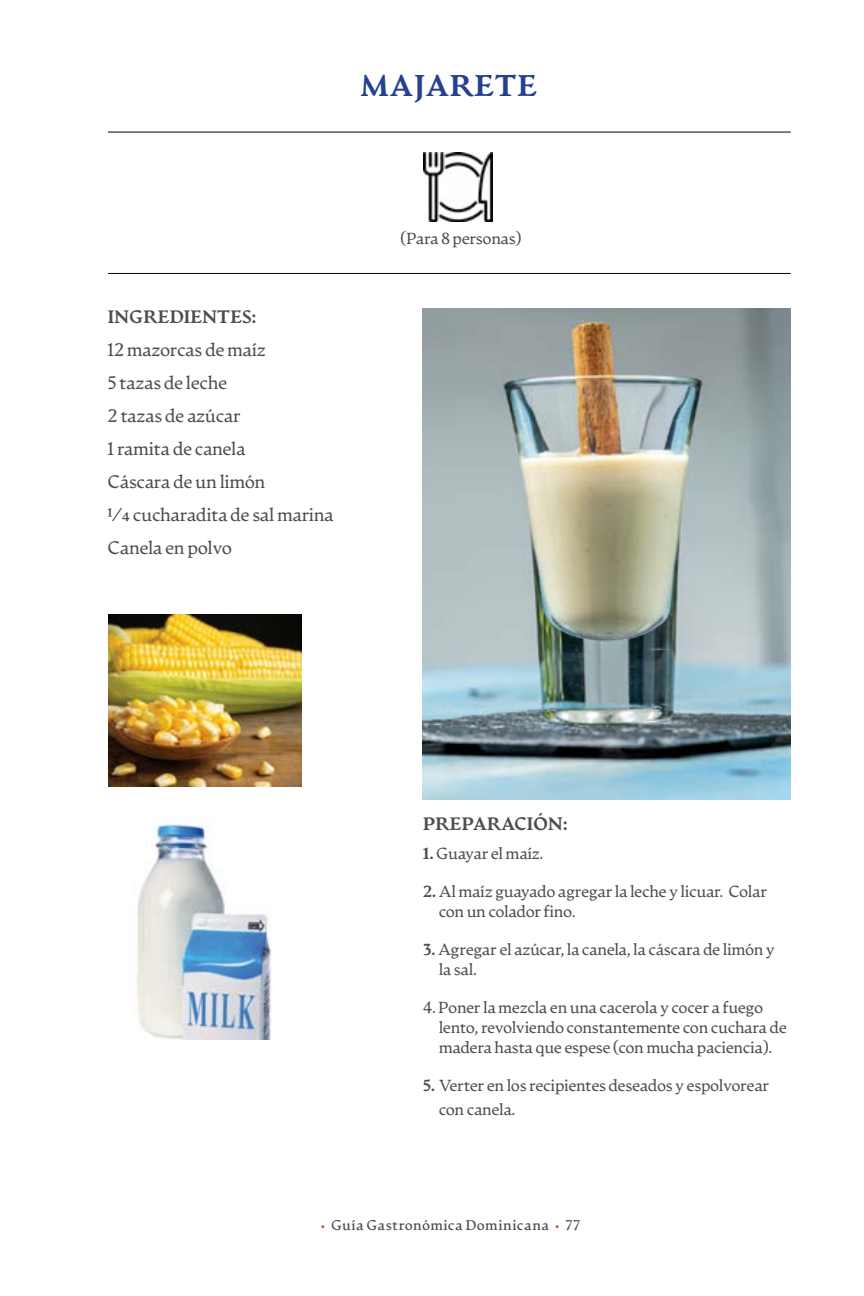
<style>
.page{position:relative;width:864px;height:1296px;background:#fff}
.page>*{position:absolute;margin:0;border:0;box-sizing:border-box;transform-origin:0 0}
.t1{font:800 30px "Artifex CF";color:#25408f}
.t2{font:18px/33px "Artifex CF";letter-spacing:-.025em;color:#4d4d4f}
.t3{font:800 18px "Artifex CF";letter-spacing:-.025em;color:#4d4d4f}
.t4{font:16px/20px "Artifex CF";letter-spacing:-.03em;color:#4d4d4f}
.t5{font:600 14px "Artifex CF";letter-spacing:.02em;color:#4d4d4f}
.s1{font-weight:800}
.s2{color:#d64227}
</style>
<div class="page">
<hr style="left:108px;top:273px;width:683px;height:1px;background:#000">
<hr style="left:108px;top:132px;width:683px;height:1px;background:#000">
<img style="left:423px;top:152px;width:70px;height:69px">
<img style="left:423px;top:308px;width:368px;height:491px">
<img style="left:137px;top:815px;width:135px;height:224px">
<img style="left:108px;top:614px;width:194px;height:173px">
<h1 class="t1" style="left:360px;top:67px;width:179px">MAJARETE</h1>
<p class="t3" style="left:108px;top:305px;width:151px">INGREDIENTES:</p>
<p class="t2" style="left:108px;top:334px;width:228px">12 mazorcas de maíz<br>5 tazas de leche<br>2 tazas de azúcar<br>1 ramita de canela<br>Cáscara de un limón<br>¼ cucharadita de sal marina<br>Canela en polvo</p>
<p class="t4" style="left:400px;top:229px;width:123px">(Para 8 personas)</p>
<p class="t3" style="left:423px;top:813px;width:147px">PREPARACIÓN:</p>
<p class="t4" style="left:423px;top:844px;width:122px"><span class="s1">1.</span> Guayar el maíz.</p>
<p class="t4" style="left:439px;top:882px;width:330px;text-indent:-16px"><span class="s1">2.</span> Al maíz guayado agregar la leche y licuar. Colar con un colador fino.</p>
<p class="t4" style="left:439px;top:940px;width:338px;text-indent:-16px"><span class="s1">3.</span> Agregar el azúcar, la canela, la cáscara de limón y la sal.</p>
<p class="t4" style="left:439px;top:998px;width:350px;text-indent:-16px">4. Poner la mezcla en una cacerola y cocer a fuego lento, revolviendo constantemente con cuchara de madera hasta que espese (con mucha paciencia).</p>
<p class="t4" style="left:439px;top:1074px;width:332px;line-height:24px;text-indent:-16px"><span class="s1">5.</span> Verter en los recipientes deseados y espolvorear con canela.</p>
<p class="t5" style="left:320px;top:1217px;width:262px"><span class="s2">•</span> Guía Gastronómica Dominicana <span class="s2">•</span> 77</p>
</div>
